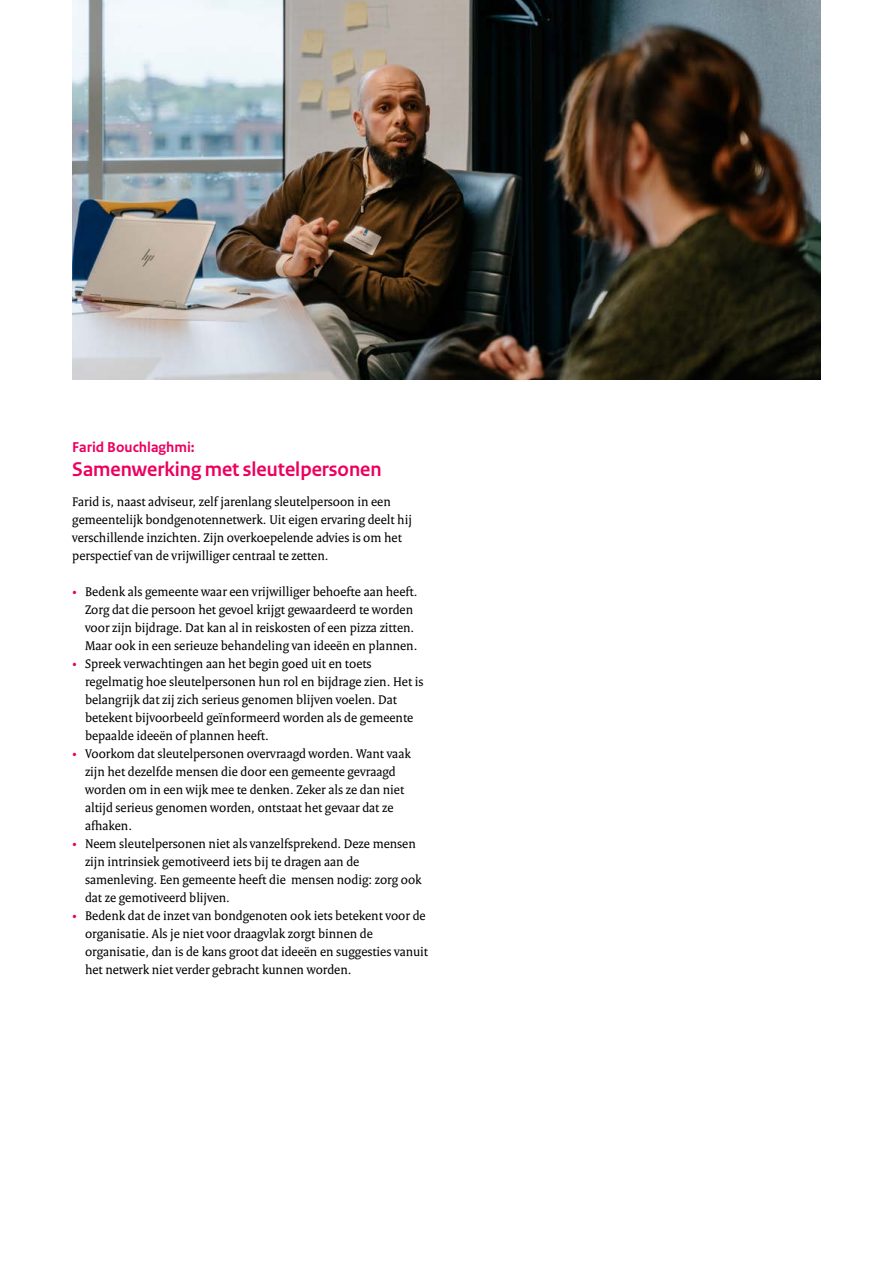
<style>
.page{position:relative;width:893px;height:1263px;background:#fff}
.page>*{position:absolute;margin:0;border:0;box-sizing:border-box;transform-origin:0 0}
.Onderwerp{font:700 21px "Rijksoverheid Sans Heading";color:#ec005f}
.Naam_enkele_kolom{font:700 15px "Rijksoverheid Sans Text";color:#ec005f}
.P_10_RO_Broodtekst_Serif{font:13.5px/18px "Rijksoverheid Serif";color:#000}
.s1{color:#ec005f}
</style>
<div class="page">
<img style="left:72px;top:0;width:749px;height:380px">
<h4 class="Naam_enkele_kolom" style="left:72px;top:438px;width:124px">Farid Bouchlaghmi:</h4>
<h3 class="Onderwerp" style="left:72px;top:457px;width:311px">Samenwerking met sleutelpersonen</h3>
<p class="P_10_RO_Broodtekst_Serif" style="left:72px;top:492px;width:341px">Farid is, naast adviseur, zelf jarenlang sleutelpersoon in een gemeentelijk bondgenotennetwerk. Uit eigen ervaring deelt hij verschillende inzichten. Zijn overkoepelende advies is om het perspectief van de vrijwilliger centraal te zetten.</p>
<p class="P_10_RO_Broodtekst_Serif" style="left:85px;top:582px;width:334px;text-indent:-13px"><span class="s1">•</span> Bedenk als gemeente waar een vrijwilliger behoefte aan heeft.<br>Zorg dat die persoon het gevoel krijgt gewaardeerd te worden voor zijn bijdrage. Dat kan al in reiskosten of een pizza zitten.<br>Maar ook in een serieuze behandeling van ideeën en plannen.</p>
<p class="P_10_RO_Broodtekst_Serif" style="left:85px;top:654px;width:340px;text-indent:-13px"><span class="s1">•</span> Spreek verwachtingen aan het begin goed uit en toets regelmatig hoe sleutelpersonen hun rol en bijdrage zien. Het is belangrijk dat zij zich serieus genomen blijven voelen. Dat betekent bijvoorbeeld geïnformeerd worden als de gemeente bepaalde ideeën of plannen heeft.</p>
<p class="P_10_RO_Broodtekst_Serif" style="left:85px;top:744px;width:327px;text-indent:-13px"><span class="s1">•</span> Voorkom dat sleutelpersonen overvraagd worden. Want vaak zijn het dezelfde mensen die door een gemeente gevraagd worden om in een wijk mee te denken. Zeker als ze dan niet altijd serieus genomen worden, ontstaat het gevaar dat ze afhaken.</p>
<p class="P_10_RO_Broodtekst_Serif" style="left:85px;top:834px;width:338px;text-indent:-13px"><span class="s1">•</span> Neem sleutelpersonen niet als vanzelfsprekend. Deze mensen zijn intrinsiek gemotiveerd iets bij te dragen aan de samenleving. Een gemeente heeft die mensen nodig: zorg ook dat ze gemotiveerd blijven.</p>
<p class="P_10_RO_Broodtekst_Serif" style="left:85px;top:906px;width:345px;text-indent:-13px"><span class="s1">•</span> Bedenk dat de inzet van bondgenoten ook iets betekent voor de organisatie. Als je niet voor draagvlak zorgt binnen de organisatie, dan is de kans groot dat ideeën en suggesties vanuit het netwerk niet verder gebracht kunnen worden.</p>
</div>
